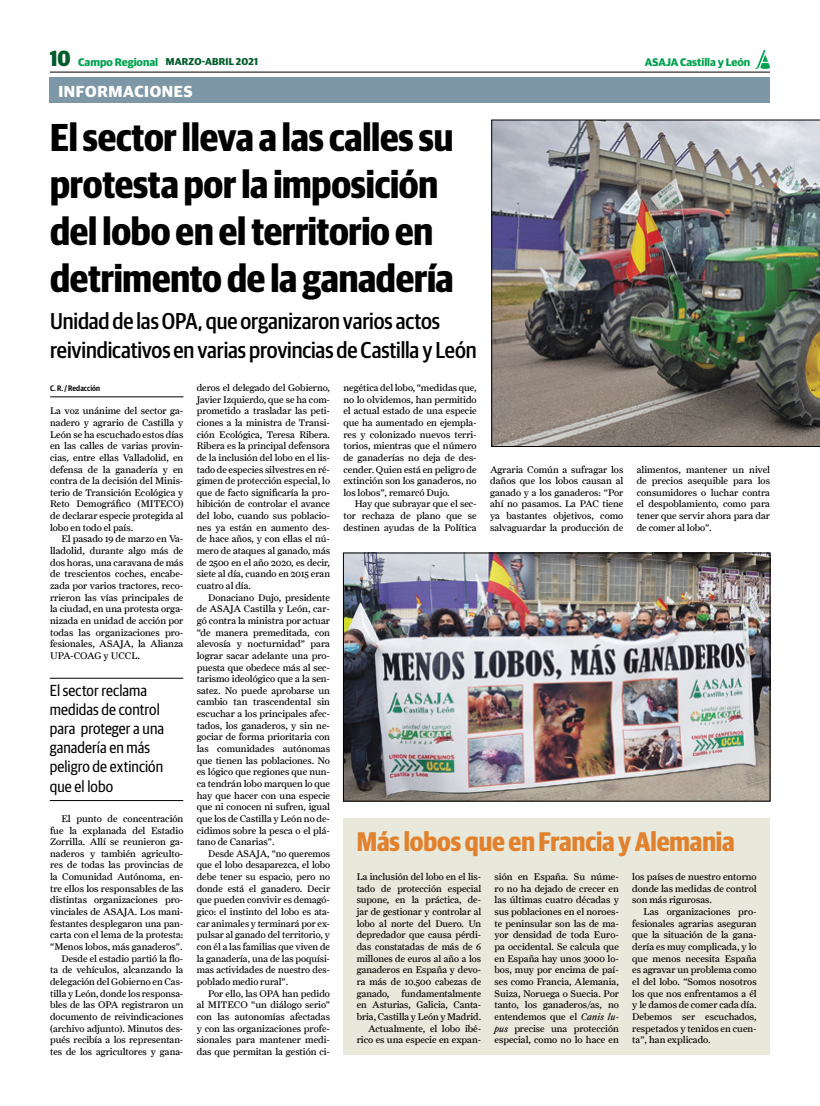
<style>
.page{position:relative;width:820px;height:1106px;background:#fff}
.page>*{position:absolute;margin:0;border:0;box-sizing:border-box;transform-origin:0 0}
.t1{font:700 39px/46.8px "Guardian Sans Cond";letter-spacing:-.005em;color:#000}
.t2{font:700 27px "Guardian Sans Cond";color:#e1812d}
.t3{font:500 23px/29px "Guardian Sans Cond";letter-spacing:-.005em;color:#000}
.t4{font:16px/19.2px "Guardian Sans Cond";letter-spacing:.005em;color:#000}
.t5{font:700 16px "Guardian Sans";letter-spacing:.04em;color:#fff}
.t6{font:700 11px "Guardian Sans";color:#00a34d}
.t7{font:700 10px "Guardian Sans";letter-spacing:.02em;color:#005c2a}
.t8{font:9.7px/11.6px "Farnham Text";color:#000;text-align:justify}
.t9{font:600 8px "Guardian Sans Cond";letter-spacing:.01em;color:#000}
.s1{font-family:"Guardian Sans Cond";font-weight:800;font-size:22px}
.s2{font-size:11px;color:#00a34d}
.s3{font-style:italic}
</style>
<div class="page">
<hr style="left:50px;top:72px;width:719px;height:1px;background:#000">
<svg style="left:755px;top:50px;width:14px;height:19px"></svg>
<hr style="left:50px;top:396px;width:133px;height:1px;background:#000">
<div style="left:343px;top:818px;width:426px;height:237px;background:#e8e8db"></div>
<img style="left:491px;top:120px;width:328px;height:326px">
<div style="left:50px;top:78px;width:719px;height:25px;background:#7e97a6"></div>
<hr style="left:50px;top:678px;width:133px;height:1px;background:#000">
<hr style="left:50px;top:800px;width:133px;height:1px;background:#000">
<img style="left:345px;top:555px;width:422px;height:244px">
<div style="left:343px;top:553px;width:426px;height:248px;border:1px solid #000"></div>
<p class="t7" style="left:50px;top:54px;width:209px"><span class="s1">10</span> <span class="s2">Campo Regional</span> MARZO-ABRIL 2021</p>
<p class="t6" style="left:644px;top:54px;width:107px">ASAJA Castilla y León</p>
<h3 class="t5" style="left:58px;top:79px;width:135px">INFORMACIONES</h3>
<h1 class="t1" style="left:50px;top:111px;width:405px">El sector lleva a las calles su protesta por la imposición del lobo en el territorio en detrimento de la ganadería</h1>
<h3 class="t3" style="left:50px;top:305px;width:428px">Unidad de las OPA, que organizaron varios actos reivindicativos en varias provincias de Castilla y León</h3>
<p class="t9" style="left:50px;top:382px;width:51px">C. R. / Redacción</p>
<p class="t8" style="left:50px;top:405px;width:135px">La voz unánime del sector ga&shy;nadero y agrario de Castilla y León se ha escuchado estos días en las calles de varias provin&shy;cias, entre ellas Valladolid, en defensa de la ganadería y en contra de la decisión del Minis&shy;terio de Transición Ecológica y Reto Demográfico (MITECO) de declarar especie protegida al lobo en todo el país.</p>
<p class="t8" style="left:50px;top:533px;width:135px;text-indent:11px">El pasado 19 de marzo en Va&shy;lladolid, durante algo más de dos horas, una caravana de más de trescientos coches, encabe&shy;zada por varios tractores, reco&shy;rrieron las vías principales de la ciudad, en una protesta orga&shy;nizada en unidad de acción por todas las organizaciones pro&shy;fesionales, ASAJA, la Alianza UPA-COAG y UCCL.</p>
<p class="t8" style="left:197px;top:382px;width:135px">deros el delegado del Gobierno, Javier Izquierdo, que se ha com&shy;prometido a trasladar las peti&shy;ciones a la ministra de Transi&shy;ción Ecológica, Teresa Ribera.<br>Ribera es la principal defensora de la inclusión del lobo en el lis&shy;tado de especies silvestres en ré&shy;gimen de protección especial, lo que de facto significaría la pro&shy;hibición de controlar el avance del lobo, cuando sus poblacio&shy;nes ya están en aumento des&shy;de hace años, y con ellas el nú&shy;mero de ataques al ganado, más de 2500 en el año 2020, es decir, siete al día, cuando en 2015 eran cuatro al día.</p>
<p class="t8" style="left:197px;top:591px;width:135px;text-indent:11px">Donaciano Dujo, presidente de ASAJA Castilla y León, car&shy;gó contra la ministra por actuar “de manera premeditada, con alevosía y nocturnidad” para lograr sacar adelante una pro&shy;puesta que obedece más al sec&shy;tarismo ideológico que a la sen&shy;satez. No puede aprobarse un cambio tan trascendental sin escuchar a los principales afec&shy;tados, los ganaderos, y sin ne&shy;gociar de forma prioritaria con las comunidades autónomas que tienen las poblaciones. No es lógico que regiones que nun&shy;ca tendrán lobo marquen lo que hay que hacer con una especie que ni conocen ni sufren, igual que los de Castilla y León no de&shy;cidimos sobre la pesca o el plá&shy;tano de Canarias”.</p>
<p class="t8" style="left:197px;top:847px;width:135px;text-indent:11px">Desde ASAJA, “no queremos que el lobo desaparezca, el lobo debe tener su espacio, pero no donde está el ganadero. Decir que pueden convivir es demagó&shy;gico: el instinto del lobo es ata&shy;car animales y terminará por ex&shy;pulsar al ganado del territorio, y con él a las familias que viven de la ganadería, una de las poquísi&shy;mas actividades de nuestro des&shy;poblado medio rural”.</p>
<p class="t8" style="left:197px;top:987px;width:135px;text-indent:11px">Por ello, las OPA han pedido al MITECO “un diálogo serio” con las autonomías afectadas y con las organizaciones profe&shy;sionales para mantener medi&shy;das que permitan la gestión ci-</p>
<p class="t8" style="left:343px;top:382px;width:135px">negética del lobo, “medidas que, no lo olvidemos, han permitido el actual estado de una especie que ha aumentado en ejempla&shy;res y colonizado nuevos terri&shy;torios, mientras que el número de ganaderías no deja de des&shy;cender. Quien está en peligro de extinción son los ganaderos, no los lobos”, remarcó Dujo.</p>
<p class="t8" style="left:343px;top:498px;width:135px;text-indent:11px">Hay que subrayar que el sec&shy;tor rechaza de plano que se destinen ayudas de la Política</p>
<p class="t8" style="left:490px;top:463px;width:135px">Agraria Común a sufragar los daños que los lobos causan al ganado y a los ganaderos: “Por ahí no pasamos. La PAC tiene ya bastantes objetivos, como salvaguardar la producción de</p>
<p class="t8" style="left:636px;top:463px;width:135px">alimentos, mantener un nivel de precios asequible para los consumidores o luchar contra el despoblamiento, como para tener que servir ahora para dar de comer al lobo”.</p>
<h3 class="t4" style="left:50px;top:679px;width:116px">El sector reclama medidas de control para proteger a una ganadería en más peligro de extinción que el lobo</h3>
<p class="t8" style="left:50px;top:812px;width:135px;text-align:right">El punto de concentración fue la explanada del Estadio<br>Zorrilla. Allí se reunieron ga&shy;naderos y también agriculto&shy;res de todas las provincias de la Comunidad Autónoma, en&shy;tre ellos los responsables de las distintas organizaciones pro&shy;vinciales de ASAJA. Los mani&shy;festantes desplegaron una pan&shy;carta con el lema de la protesta: “Menos lobos, más ganaderos”.<br>Desde el estadio partió la flo-<br>ta de vehículos, alcanzando la delegación del Gobierno en Cas&shy;tilla y León, donde los responsa&shy;bles de las OPA registraron un documento de reivindicaciones (archivo adjunto). Minutos des&shy;pués recibía a los representan&shy;tes de los agricultores y gana-</p>
<h2 class="t2" style="left:356px;top:822px;width:379px">Más lobos que en Francia y Alemania</h2>
<p class="t8" style="left:356px;top:870px;width:126px;text-align:right">La inclusión del lobo en el lis&shy;tado de protección especial supone, en la práctica, de&shy;jar de gestionar y controlar al lobo al norte del Duero. Un depredador que causa pérdi&shy;das constatadas de más de 6 millones de euros al año a los ganaderos en España y devo&shy;ra más de 10.500 cabezas de ganado, fundamentalmente en Asturias, Galicia, Canta&shy;bria, Castilla y León y Madrid.<br>Actualmente, el lobo ibé&shy;rico es una especie en expan-</p>
<p class="t8" style="left:494px;top:870px;width:126px">sión en España. Su núme&shy;ro no ha dejado de crecer en las últimas cuatro décadas y sus poblaciones en el noroes&shy;te peninsular son las de ma&shy;yor densidad de toda Euro&shy;pa occidental. Se calcula que en España hay unos 3000 lo&shy;bos, muy por encima de paí&shy;ses como Francia, Alemania, Suiza, Noruega o Suecia. Por tanto, los ganaderos/as, no entendemos que el <span class="s3">Canis lu&shy;pus</span> precise una protección especial, como no lo hace en</p>
<p class="t8" style="left:632px;top:870px;width:126px">los países de nuestro entorno donde las medidas de control son más rigurosas.</p>
<p class="t8" style="left:632px;top:905px;width:126px;text-indent:11px">Las organizaciones pro&shy;fesionales agrarias aseguran que la situación de la gana&shy;dería es muy complicada, y lo que menos necesita España es agravar un problema como el del lobo. “Somos nosotros los que nos enfrentamos a él y le damos de comer cada día.<br>Debemos ser escuchados, respetados y tenidos en cuen&shy;ta”, han explicado.</p>
</div>
